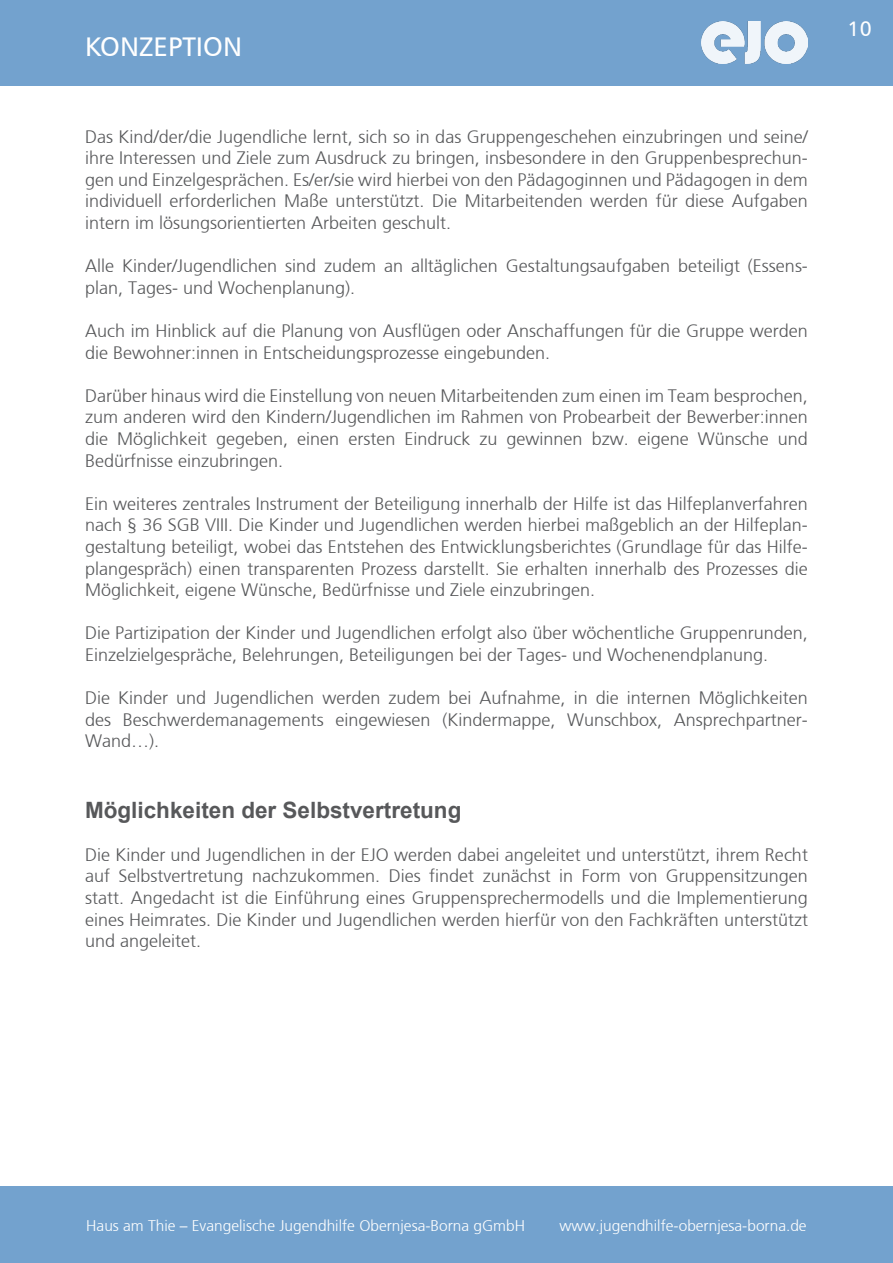
<style>
.page{position:relative;width:893px;height:1263px;background:#fff}
.page>*{position:absolute;margin:0;border:0;box-sizing:border-box;transform-origin:0 0}
.t1{font:27px "Frutiger";color:#fff}
.Ueberschrift_im_Text{font:700 22.5px "Arial";color:#57585a}
.t2{font:21px "Frutiger";color:#fff}
.t3{font:300 18px/21.6px "Frutiger";color:#57585a;text-align:justify}
.t4{font:300 15.45px "Frutiger";color:#fff}
</style>
<div class="page">
<div style="left:0;top:0;width:893px;height:85px;background:#73a2ce"></div>
<img style="left:702px;top:21px;width:106px;height:43px">
<div style="left:0;top:1186px;width:893px;height:77px;background:#73a2ce"></div>
<p class="t1" style="left:85px;top:29px;width:158px">KONZEPTION</p>
<p class="t3" style="left:85px;top:126px;width:724px">Das Kind/der/die Jugendliche lernt, sich so in das Gruppengeschehen einzubringen und seine/ ihre Interessen und Ziele zum Ausdruck zu bringen, insbesondere in den Gruppenbesprechun&shy;gen und Einzelgesprächen. Es/er/sie wird hierbei von den Pädagoginnen und Pädagogen in dem individuell erforderlichen Maße unterstützt. Die Mitarbeitenden werden für diese Aufgaben intern im lösungsorientierten Arbeiten geschult.</p>
<p class="t3" style="left:85px;top:255px;width:724px">Alle Kinder/Jugendlichen sind zudem an alltäglichen Gestaltungsaufgaben beteiligt (Essens&shy;plan, Tages- und Wochenplanung).</p>
<p class="t3" style="left:85px;top:320px;width:724px">Auch im Hinblick auf die Planung von Ausflügen oder Anschaffungen für die Gruppe werden die Bewohner:innen in Entscheidungsprozesse eingebunden.</p>
<p class="t3" style="left:85px;top:385px;width:724px">Darüber hinaus wird die Einstellung von neuen Mitarbeitenden zum einen im Team besprochen, zum anderen wird den Kindern/Jugendlichen im Rahmen von Probearbeit der Bewerber:innen die Möglichkeit gegeben, einen ersten Eindruck zu gewinnen bzw. eigene Wünsche und Bedürfnisse einzubringen.</p>
<p class="t3" style="left:85px;top:493px;width:724px">Ein weiteres zentrales Instrument der Beteiligung innerhalb der Hilfe ist das Hilfeplanverfahren nach § 36 SGB VIII. Die Kinder und Jugendlichen werden hierbei maßgeblich an der Hilfeplan&shy;gestaltung beteiligt, wobei das Entstehen des Entwicklungsberichtes (Grundlage für das Hilfe&shy;plangespräch) einen transparenten Prozess darstellt. Sie erhalten innerhalb des Prozesses die Möglichkeit, eigene Wünsche, Bedürfnisse und Ziele einzubringen.</p>
<p class="t3" style="left:85px;top:622px;width:724px">Die Partizipation der Kinder und Jugendlichen erfolgt also über wöchentliche Gruppenrunden,<br>Einzelzielgespräche, Belehrungen, Beteiligungen bei der Tages- und Wochenendplanung.</p>
<p class="t3" style="left:85px;top:687px;width:724px">Die Kinder und Jugendlichen werden zudem bei Aufnahme, in die internen Möglichkeiten des Beschwerdemanagements eingewiesen (Kindermappe, Wunschbox, Ansprechpartner-Wand…).</p>
<p class="Ueberschrift_im_Text" style="left:85px;top:794px;width:378px">Möglichkeiten der Selbstvertretung</p>
<p class="t3" style="left:85px;top:844px;width:724px">Die Kinder und Jugendlichen in der EJO werden dabei angeleitet und unterstützt, ihrem Recht auf Selbstvertretung nachzukommen. Dies findet zunächst in Form von Gruppensitzungen statt. Angedacht ist die Einführung eines Gruppensprechermodells und die Implementierung eines Heimrates. Die Kinder und Jugendlichen werden hierfür von den Fachkräften unterstützt und angeleitet.</p>
<p class="t2" style="left:848px;top:16px;width:26px">10</p>
<p class="t4" style="left:86px;top:1217px;width:440px">Haus am Thie – Evangelische Jugendhilfe Obernjesa-Borna gGmbH</p>
<p class="t4" style="left:559px;top:1217px;width:249px">www.jugendhilfe-obernjesa-borna.de</p>
</div>
